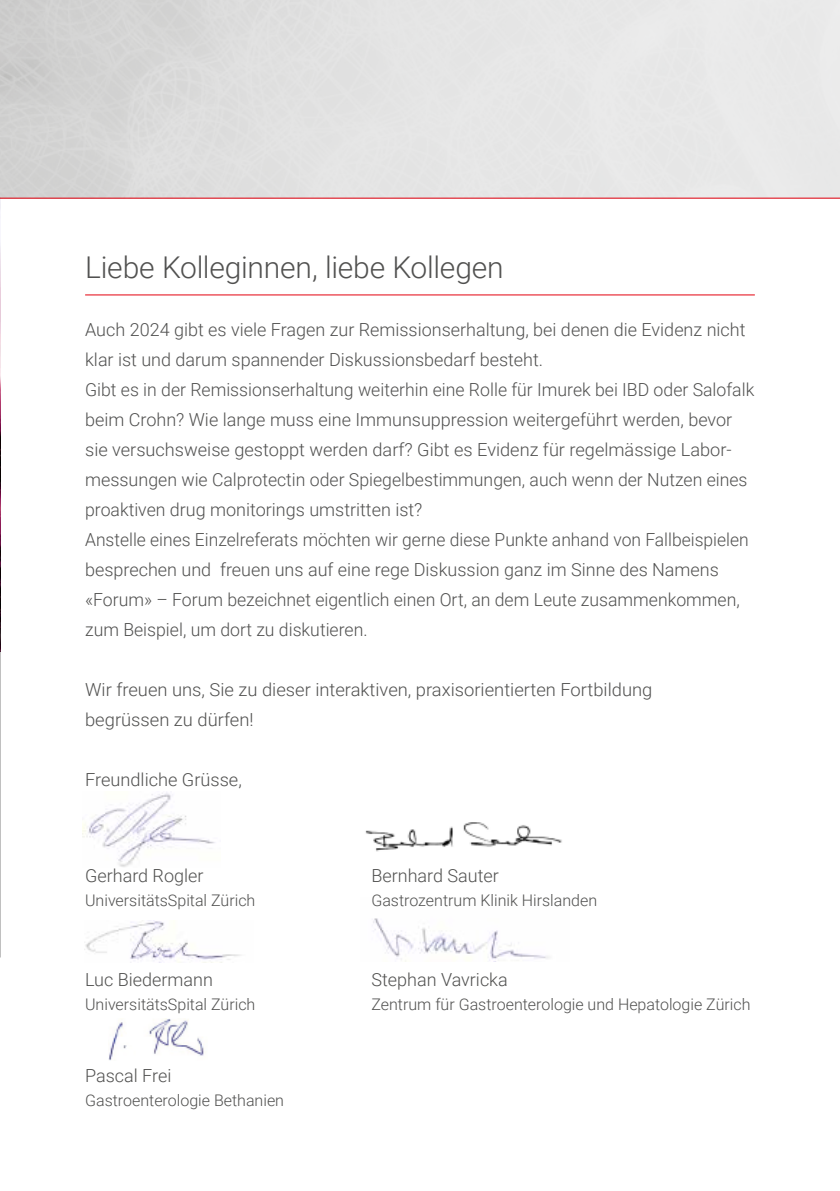
<style>
.page{position:relative;width:840px;height:1191px;background:#fff}
.page>*{position:absolute;margin:0;border:0;box-sizing:border-box;transform-origin:0 0}
.t1{font:300 30px "Roboto";letter-spacing:-.005em;color:#515150}
.t2{font:300 18px/30px "Roboto";color:#515150}
.t3{font:300 16px "Roboto";color:#515150}
</style>
<div class="page">
<img style="left:0;top:199px;width:1px;height:451px">
<img style="left:84px;top:920px;width:157px;height:42px">
<img style="left:373px;top:918px;width:176px;height:43px">
<img style="left:365px;top:822px;width:197px;height:30px">
<img style="left:82px;top:792px;width:133px;height:75px">
<hr style="left:85px;top:294px;width:669px;height:1px;background:#e3000e">
<img style="left:108px;top:1019px;width:96px;height:42px">
<hr style="left:0;top:198px;width:839px;height:1px;background:#e3000e">
<h1 class="t1" style="left:85px;top:246px;width:420px">Liebe Kolleginnen, liebe Kollegen</h1>
<p class="t2" style="left:85px;top:314px;width:670px">Auch 2024 gibt es viele Fragen zur Remissionserhaltung, bei denen die Evidenz nicht klar ist und darum spannender Diskussionsbedarf besteht.<br>Gibt es in der Remissionserhaltung weiterhin eine Rolle für Imurek bei IBD oder Salofalk beim Crohn? Wie lange muss eine Immunsuppression weitergeführt werden, bevor sie versuchsweise gestoppt werden darf? Gibt es Evidenz für regelmässige Labor&shy;messungen wie Calprotectin oder Spiegelbestimmungen, auch wenn der Nutzen eines proaktiven drug monitorings umstritten ist?<br>Anstelle eines Einzelreferats möchten wir gerne diese Punkte anhand von Fallbeispielen besprechen und freuen uns auf eine rege Diskussion ganz im Sinne des Namens «Forum» – Forum bezeichnet eigentlich einen Ort, an dem Leute zusammenkommen, zum Beispiel, um dort zu diskutieren.</p>
<p class="t2" style="left:85px;top:674px;width:568px">Wir freuen uns, Sie zu dieser interaktiven, praxisorientierten Fortbildung begrüssen zu dürfen!</p>
<p class="t2" style="left:85px;top:764px;width:158px">Freundliche Grüsse,</p>
<p class="t2" style="left:85px;top:860px;width:120px">Gerhard Rogler</p>
<p class="t2" style="left:371px;top:860px;width:129px">Bernhard Sauter</p>
<p class="t3" style="left:85px;top:889px;width:172px">UniversitätsSpital Zürich</p>
<p class="t3" style="left:371px;top:889px;width:227px">Gastrozentrum Klinik Hirslanden</p>
<p class="t2" style="left:85px;top:964px;width:129px">Luc Biedermann</p>
<p class="t2" style="left:371px;top:964px;width:138px">Stephan Vavricka</p>
<p class="t3" style="left:85px;top:993px;width:172px">UniversitätsSpital Zürich</p>
<p class="t3" style="left:371px;top:993px;width:380px">Zentrum für Gastroenterologie und Hepatologie Zürich</p>
<p class="t2" style="left:85px;top:1059px;width:88px">Pascal Frei</p>
<p class="t3" style="left:85px;top:1088px;width:200px">Gastroenterologie Bethanien</p>
</div>
